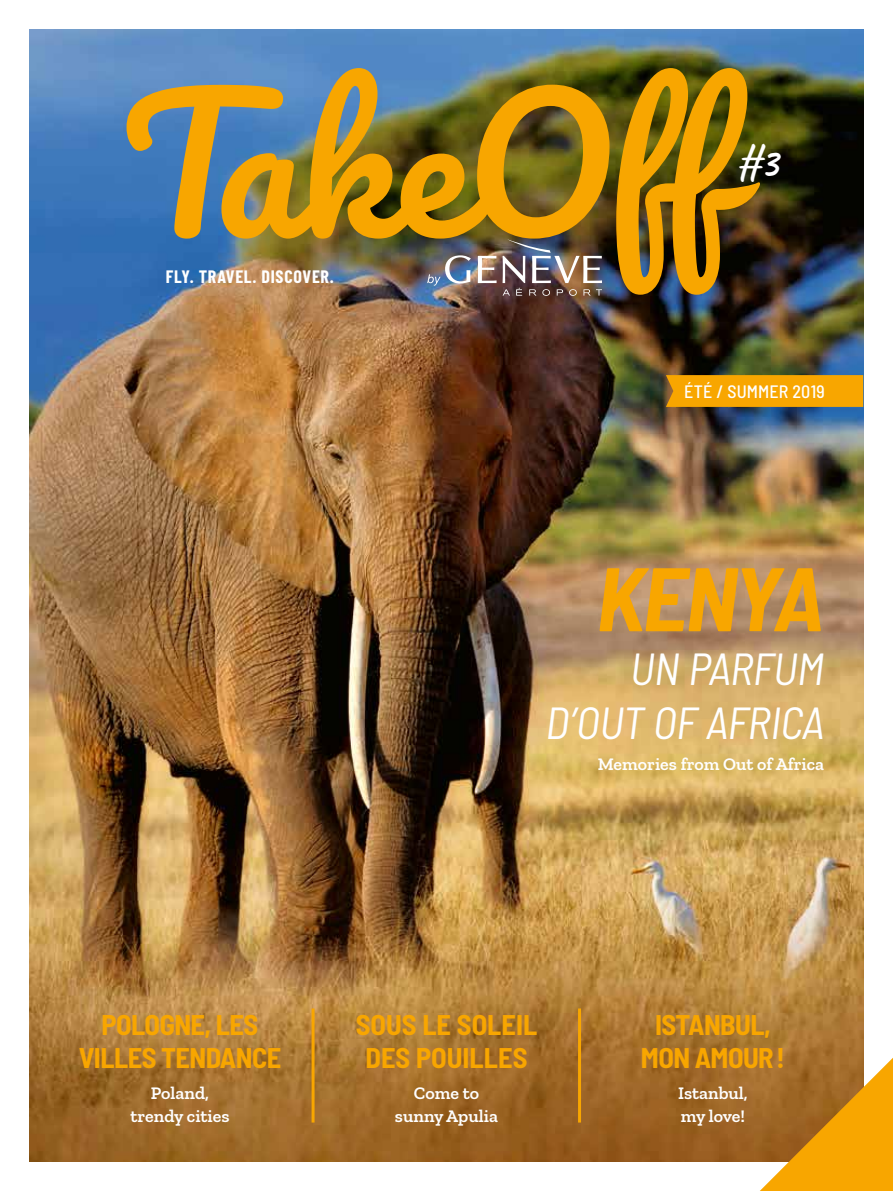
<style>
.page{position:relative;width:893px;height:1191px;background:#fff}
.page>*{position:absolute;margin:0;border:0;box-sizing:border-box;transform-origin:0 0}
.t1{font:italic 700 semi-condensed 90px "Barlow";letter-spacing:-.035em;color:#f8a600}
.t2{font:italic semi-condensed 45px/54px "Barlow";letter-spacing:-.015em;color:#fff;text-align:right}
.t3{font:700 40.5px "Caveat";color:#fff}
.t4{font:700 semi-condensed 28.5px/33px "Barlow";letter-spacing:-.02em;color:#f8a600;text-align:center}
.t5{font:700 semi-condensed 28.5px/33px "Barlow";color:#f8a600;text-align:center}
.t6{font:600 18px/22.5px "Zilla Slab";color:#fff;text-align:center}
.t7{font:700 18px "Barlow Condensed";letter-spacing:.04em;color:#fff}
.t8{font:500 semi-condensed 18px "Barlow";letter-spacing:.01em;color:#fff}
</style>
<div class="page">
<img style="left:30px;top:30px;width:833px;height:1131px">
<hr style="left:312px;top:1008px;width:3px;height:114px;background:#f8a600">
<hr style="left:578px;top:1008px;width:3px;height:114px;background:#f8a600">
<svg style="left:760px;top:1057px;width:133px;height:134px"></svg>
<svg style="left:666px;top:375px;width:197px;height:32px"></svg>
<svg style="left:127px;top:85px;width:94px;height:154px"></svg>
<img style="left:221px;top:68px;width:388px;height:171px">
<svg style="left:616px;top:68px;width:145px;height:227px"></svg>
<svg style="left:478px;top:256px;width:19px;height:27px"></svg>
<img style="left:503px;top:239px;width:99px;height:57px">
<svg style="left:427px;top:255px;width:44px;height:31px"></svg>
<p class="t7" style="left:166px;top:263px;width:170px">FLY. TRAVEL. DISCOVER.</p>
<h3 class="t3" style="left:737px;top:137px;width:42px">#3</h3>
<p class="t8" style="left:684px;top:378px;width:142px">ÉTÉ / SUMMER 2019</p>
<h1 class="t1" style="left:597px;top:533px;width:229px">KENYA</h1>
<h2 class="t2" style="left:545px;top:639px;width:280px">UN PARFUM<br>D’OUT OF AFRICA</h2>
<p class="t6" style="left:598px;top:753px;width:228px">Memories from Out of Africa</p>
<h3 class="t4" style="left:79px;top:1006px;width:204px">POLOGNE, LES<br>VILLES TENDANCE</h3>
<p class="t6" style="left:130px;top:1081px;width:101px">Poland, trendy cities</p>
<h3 class="t5" style="left:356px;top:1006px;width:183px">SOUS LE SOLEIL<br>DES POUILLES</h3>
<p class="t6" style="left:395px;top:1081px;width:104px">Come to sunny Apulia</p>
<h3 class="t4" style="left:641px;top:1006px;width:146px">ISTANBUL,<br>MON AMOUR!</h3>
<p class="t6" style="left:678px;top:1081px;width:71px;text-align:left">Istanbul, my love!</p>
</div>
